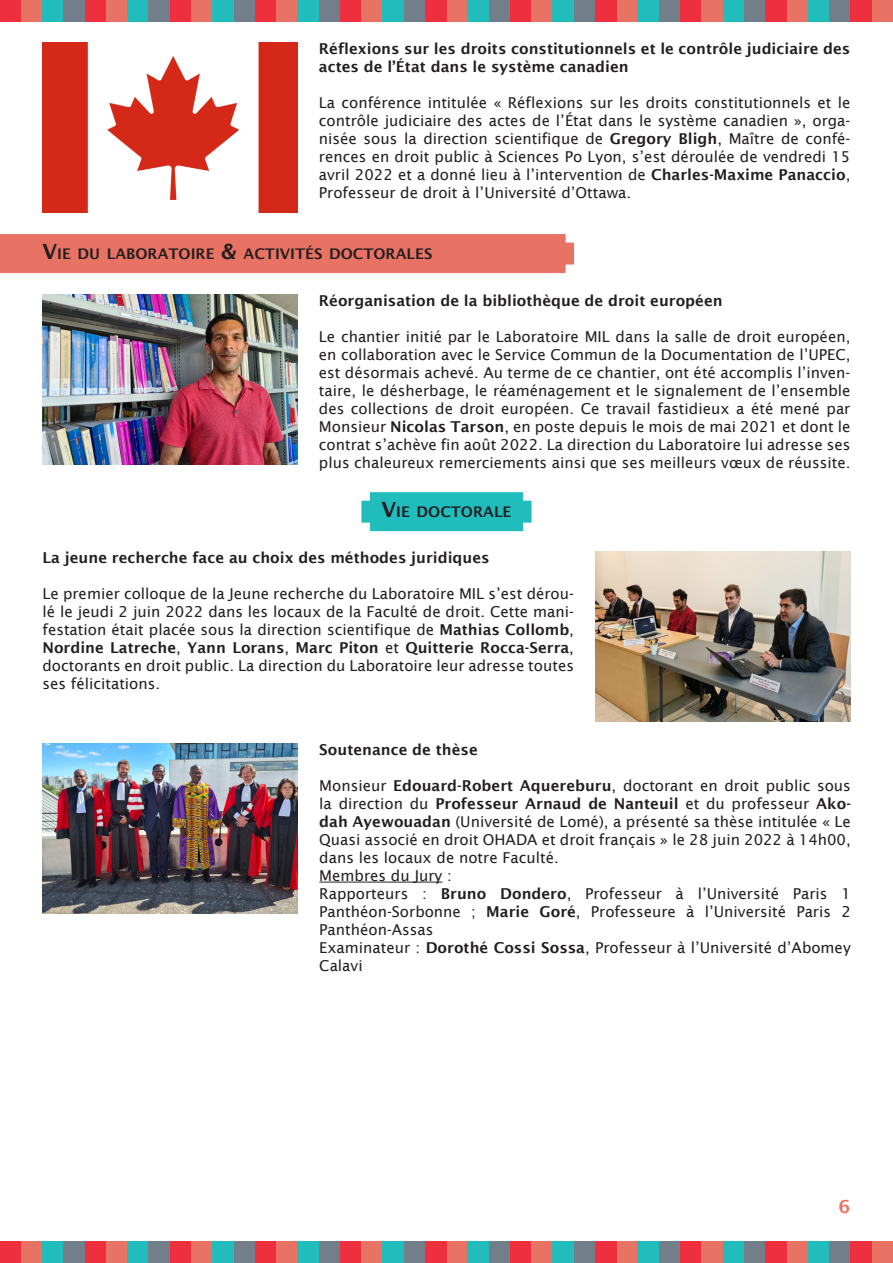
<style>
.page{position:relative;width:893px;height:1263px;background:#fff}
.page>*{position:absolute;margin:0;border:0;box-sizing:border-box;transform-origin:0 0}
.t1{font:600 18px "Lucida Sans";color:#e87263}
.t2{font:15px/18px "Lucida Sans";color:#231f20;text-align:justify}
.t3{font:600 15px/18px "Lucida Sans";color:#231f20}
.t4{font:600 14.7px "Lucida Sans";color:#231f20}
.s1{font-weight:600}
.s2{font-size:21px}
</style>
<div class="page">
<div style="left:0;top:0;width:21px;height:21px;background:#ee2f3e"></div>
<div style="left:21px;top:0;width:22px;height:21px;background:#e87263"></div>
<div style="left:446px;top:0;width:22px;height:21px;background:#e87263"></div>
<div style="left:617px;top:0;width:21px;height:21px;background:#e87263"></div>
<div style="left:43px;top:0;width:21px;height:21px;background:#21bdbd"></div>
<div style="left:468px;top:0;width:21px;height:21px;background:#21bdbd"></div>
<div style="left:638px;top:0;width:21px;height:21px;background:#21bdbd"></div>
<div style="left:64px;top:0;width:21px;height:21px;background:#727f8a"></div>
<div style="left:489px;top:0;width:21px;height:21px;background:#727f8a"></div>
<div style="left:659px;top:0;width:21px;height:21px;background:#727f8a"></div>
<div style="left:85px;top:0;width:21px;height:21px;background:#ee2f3e"></div>
<div style="left:510px;top:0;width:21px;height:21px;background:#ee2f3e"></div>
<div style="left:680px;top:0;width:22px;height:21px;background:#ee2f3e"></div>
<div style="left:106px;top:0;width:22px;height:21px;background:#e87263"></div>
<div style="left:531px;top:0;width:22px;height:21px;background:#e87263"></div>
<div style="left:702px;top:0;width:21px;height:21px;background:#e87263"></div>
<div style="left:787px;top:0;width:21px;height:21px;background:#e87263"></div>
<div style="left:872px;top:0;width:21px;height:21px;background:#e87263"></div>
<div style="left:128px;top:0;width:21px;height:21px;background:#21bdbd"></div>
<div style="left:553px;top:0;width:21px;height:21px;background:#21bdbd"></div>
<div style="left:723px;top:0;width:21px;height:21px;background:#21bdbd"></div>
<div style="left:808px;top:0;width:21px;height:21px;background:#21bdbd"></div>
<div style="left:149px;top:0;width:21px;height:21px;background:#727f8a"></div>
<div style="left:574px;top:0;width:21px;height:21px;background:#727f8a"></div>
<div style="left:744px;top:0;width:21px;height:21px;background:#727f8a"></div>
<div style="left:829px;top:0;width:21px;height:21px;background:#727f8a"></div>
<div style="left:170px;top:0;width:21px;height:21px;background:#ee2f3e"></div>
<div style="left:595px;top:0;width:22px;height:21px;background:#ee2f3e"></div>
<div style="left:765px;top:0;width:22px;height:21px;background:#ee2f3e"></div>
<div style="left:850px;top:0;width:22px;height:21px;background:#ee2f3e"></div>
<div style="left:191px;top:0;width:22px;height:21px;background:#e87263"></div>
<div style="left:213px;top:0;width:21px;height:21px;background:#21bdbd"></div>
<div style="left:234px;top:0;width:21px;height:21px;background:#727f8a"></div>
<div style="left:255px;top:0;width:21px;height:21px;background:#ee2f3e"></div>
<div style="left:276px;top:0;width:22px;height:21px;background:#e87263"></div>
<div style="left:298px;top:0;width:21px;height:21px;background:#21bdbd"></div>
<div style="left:319px;top:0;width:21px;height:21px;background:#727f8a"></div>
<div style="left:340px;top:0;width:21px;height:21px;background:#ee2f3e"></div>
<div style="left:361px;top:0;width:22px;height:21px;background:#e87263"></div>
<div style="left:383px;top:0;width:21px;height:21px;background:#21bdbd"></div>
<div style="left:404px;top:0;width:21px;height:21px;background:#727f8a"></div>
<div style="left:425px;top:0;width:21px;height:21px;background:#ee2f3e"></div>
<div style="left:0;top:1242px;width:21px;height:21px;background:#ee2f3e"></div>
<div style="left:21px;top:1242px;width:22px;height:21px;background:#e87263"></div>
<div style="left:446px;top:1242px;width:22px;height:21px;background:#e87263"></div>
<div style="left:617px;top:1242px;width:21px;height:21px;background:#e87263"></div>
<div style="left:43px;top:1242px;width:21px;height:21px;background:#21bdbd"></div>
<div style="left:468px;top:1242px;width:21px;height:21px;background:#21bdbd"></div>
<div style="left:638px;top:1242px;width:21px;height:21px;background:#21bdbd"></div>
<div style="left:64px;top:1242px;width:21px;height:21px;background:#727f8a"></div>
<div style="left:489px;top:1242px;width:21px;height:21px;background:#727f8a"></div>
<div style="left:659px;top:1242px;width:21px;height:21px;background:#727f8a"></div>
<div style="left:85px;top:1242px;width:21px;height:21px;background:#ee2f3e"></div>
<div style="left:510px;top:1242px;width:21px;height:21px;background:#ee2f3e"></div>
<div style="left:680px;top:1242px;width:22px;height:21px;background:#ee2f3e"></div>
<div style="left:106px;top:1242px;width:22px;height:21px;background:#e87263"></div>
<div style="left:531px;top:1242px;width:22px;height:21px;background:#e87263"></div>
<div style="left:702px;top:1242px;width:21px;height:21px;background:#e87263"></div>
<div style="left:787px;top:1242px;width:21px;height:21px;background:#e87263"></div>
<div style="left:872px;top:1242px;width:21px;height:21px;background:#e87263"></div>
<div style="left:128px;top:1242px;width:21px;height:21px;background:#21bdbd"></div>
<div style="left:553px;top:1242px;width:21px;height:21px;background:#21bdbd"></div>
<div style="left:723px;top:1242px;width:21px;height:21px;background:#21bdbd"></div>
<div style="left:808px;top:1242px;width:21px;height:21px;background:#21bdbd"></div>
<div style="left:149px;top:1242px;width:21px;height:21px;background:#727f8a"></div>
<div style="left:574px;top:1242px;width:21px;height:21px;background:#727f8a"></div>
<div style="left:744px;top:1242px;width:21px;height:21px;background:#727f8a"></div>
<div style="left:829px;top:1242px;width:21px;height:21px;background:#727f8a"></div>
<div style="left:170px;top:1242px;width:21px;height:21px;background:#ee2f3e"></div>
<div style="left:595px;top:1242px;width:22px;height:21px;background:#ee2f3e"></div>
<div style="left:765px;top:1242px;width:22px;height:21px;background:#ee2f3e"></div>
<div style="left:850px;top:1242px;width:22px;height:21px;background:#ee2f3e"></div>
<div style="left:191px;top:1242px;width:22px;height:21px;background:#e87263"></div>
<div style="left:213px;top:1242px;width:21px;height:21px;background:#21bdbd"></div>
<div style="left:234px;top:1242px;width:21px;height:21px;background:#727f8a"></div>
<div style="left:255px;top:1242px;width:21px;height:21px;background:#ee2f3e"></div>
<div style="left:276px;top:1242px;width:22px;height:21px;background:#e87263"></div>
<div style="left:298px;top:1242px;width:21px;height:21px;background:#21bdbd"></div>
<div style="left:319px;top:1242px;width:21px;height:21px;background:#727f8a"></div>
<div style="left:340px;top:1242px;width:21px;height:21px;background:#ee2f3e"></div>
<div style="left:361px;top:1242px;width:22px;height:21px;background:#e87263"></div>
<div style="left:383px;top:1242px;width:21px;height:21px;background:#21bdbd"></div>
<div style="left:404px;top:1242px;width:21px;height:21px;background:#727f8a"></div>
<div style="left:425px;top:1242px;width:21px;height:21px;background:#ee2f3e"></div>
<div style="left:0;top:234px;width:574px;height:39px;background:#e87263"></div>
<img style="left:43px;top:294px;width:255px;height:170px">
<img style="left:43px;top:743px;width:255px;height:170px">
<hr style="left:319px;top:882px;width:123px;height:1px;background:#231f20">
<img style="left:43px;top:43px;width:255px;height:170px">
<svg style="left:361px;top:492px;width:170px;height:39px;background:#2bc0c0"></svg>
<img style="left:595px;top:552px;width:255px;height:170px">
<p class="t3" style="left:319px;top:40px;width:533px">Réflexions sur les droits constitutionnels et le contrôle judiciaire des actes de l’État dans le système canadien</p>
<p class="t2" style="left:319px;top:94px;width:533px">La conférence intitulée « Réflexions sur les droits constitutionnels et le contrôle judiciaire des actes de l’État dans le système canadien », orga&shy;nisée sous la direction scientifique de <span class="s1">Gregory Bligh</span>, Maître de confé&shy;rences en droit public à Sciences Po Lyon, s’est déroulée de vendredi 15 avril 2022 et a donné lieu à l’intervention de <span class="s1">Charles-Maxime Panaccio</span>, Professeur de droit à l’Université d’Ottawa.</p>
<p class="t4" style="left:43px;top:246px;width:391px"><span class="s2">V</span>IE DU LABORATOIRE <span class="s2">&amp;</span> ACTIVITÉS DOCTORALES</p>
<p class="t3" style="left:319px;top:291px;width:405px">Réorganisation de la bibliothèque de droit européen</p>
<p class="t2" style="left:319px;top:327px;width:533px">Le chantier initié par le Laboratoire MIL dans la salle de droit européen, en collaboration avec le Service Commun de la Documentation de l’UPEC, est désormais achevé. Au terme de ce chantier, ont été accomplis l’inven&shy;taire, le désherbage, le réaménagement et le signalement de l’ensemble des collections de droit européen. Ce travail fastidieux a été mené par Monsieur <span class="s1">Nicolas Tarson</span>, en poste depuis le mois de mai 2021 et dont le contrat s’achève fin août 2022. La direction du Laboratoire lui adresse ses plus chaleureux remerciements ainsi que ses meilleurs vœux de réussite.</p>
<p class="t4" style="left:382px;top:504px;width:130px"><span class="s2">V</span>IE DOCTORALE</p>
<p class="t3" style="left:43px;top:549px;width:449px">La jeune recherche face au choix des méthodes juridiques</p>
<p class="t2" style="left:43px;top:585px;width:533px">Le premier colloque de la Jeune recherche du Laboratoire MIL s’est dérou&shy;lé le jeudi 2 juin 2022 dans les locaux de la Faculté de droit. Cette mani&shy;festation était placée sous la direction scientifique de <span class="s1">Mathias Collomb</span>, <span class="s1">Nordine Latreche</span>, <span class="s1">Yann Lorans</span>, <span class="s1">Marc Piton</span> et <span class="s1">Quitterie Rocca-Serra</span>, doctorants en droit public. La direction du Laboratoire leur adresse toutes ses félicitations.</p>
<p class="t3" style="left:319px;top:740px;width:160px">Soutenance de thèse</p>
<p class="t2" style="left:319px;top:776px;width:533px">Monsieur <span class="s1">Edouard-Robert Aquereburu</span>, doctorant en droit public sous la direction du <span class="s1">Professeur Arnaud de Nanteuil</span> et du professeur <span class="s1">Ako&shy;dah Ayewouadan</span> (Université de Lomé), a présenté sa thèse intitulée « Le Quasi associé en droit OHADA et droit français » le 28 juin 2022 à 14h00, dans les locaux de notre Faculté.</p>
<p class="t2" style="left:319px;top:866px;width:134px">Membres du Jury :</p>
<p class="t2" style="left:319px;top:884px;width:533px">Rapporteurs : <span class="s1">Bruno Dondero</span>, Professeur à l’Université Paris 1<br>Panthéon-Sorbonne ; <span class="s1">Marie Goré</span>, Professeure à l’Université Paris 2<br>Panthéon-Assas</p>
<p class="t2" style="left:319px;top:938px;width:533px">Examinateur : <span class="s1">Dorothé Cossi Sossa</span>, Professeur à l’Université d’Abomey<br>Calavi</p>
<p class="t1" style="left:839px;top:1196px;width:13px">6</p>
</div>
